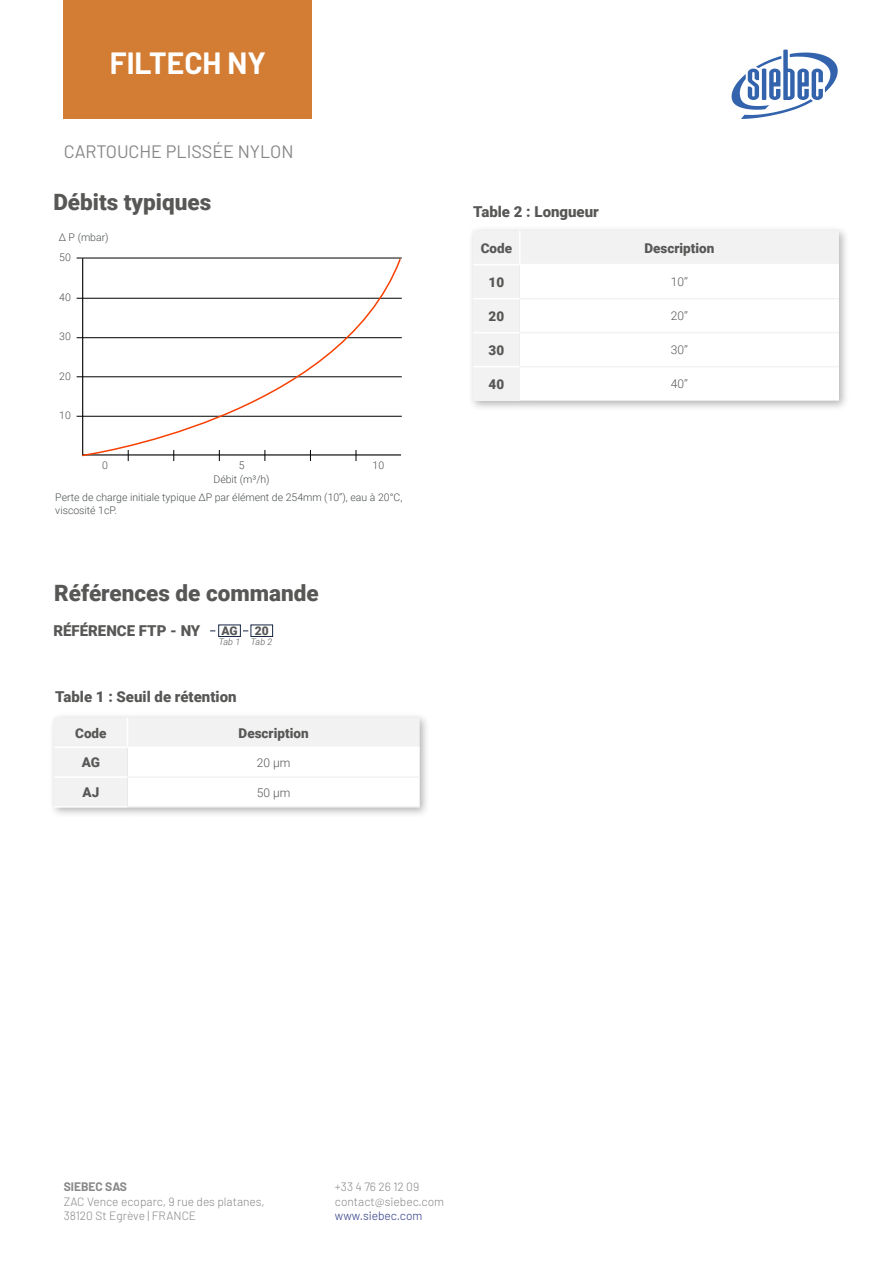
<style>
.page{position:relative;width:893px;height:1263px;background:#fff}
.page>*{position:absolute;margin:0;border:0;box-sizing:border-box;transform-origin:0 0}
.t1{font:700 30px "Barlow";color:#fff}
.t2{font:900 22.5px "Roboto";color:#575756}
.t3{font:18px "Barlow";color:#878787}
.t4{font:900 15px "Roboto";color:#575756}
.t5{font:900 13.5px "Roboto";color:#575756}
.t6{font:300 12px/14.4px "Barlow";color:#878787}
.t7{font:300 12px "Roboto";color:#575756}
.t8{font:300 12px "Barlow";color:#283583}
.t9{font:700 12px "Barlow";color:#878787}
.t10{font:900 12px "Roboto";color:#575756}
.t11{font:300 10.5px/18px "Roboto";color:#48504a}
.t12{font:italic 300 9px "Roboto";letter-spacing:-.03em;color:#575756}
</style>
<div class="page">
<div style="left:64px;top:0;width:248px;height:119px;background:#d37d34"></div>
<svg style="left:732px;top:50px;width:106px;height:69px"></svg>
<div style="left:49px;top:712px;width:382px;height:107px;background:#000;opacity:.3"></div>
<svg style="left:54px;top:717px;width:366px;height:89px"></svg>
<hr style="left:54px;top:747px;width:74px;height:1px;background:#fff">
<hr style="left:128px;top:747px;width:292px;height:1px;background:#fff">
<hr style="left:54px;top:776px;width:74px;height:2px;background:#fff">
<hr style="left:54px;top:806px;width:74px;height:2px;background:#fff">
<hr style="left:128px;top:776px;width:292px;height:2px;background:#f2f2f2">
<hr style="left:128px;top:806px;width:292px;height:2px;background:#f2f2f2">
<hr style="left:127px;top:717px;width:1px;height:30px;background:#fff">
<div style="left:468px;top:225px;width:382px;height:187px;background:#000;opacity:.3"></div>
<div style="left:473px;top:231px;width:366px;height:135px;background:#f2f2f2"></div>
<svg style="left:520px;top:265px;width:319px;height:136px"></svg>
<div style="left:473px;top:367px;width:47px;height:34px;background:#f2f2f2"></div>
<hr style="left:473px;top:264px;width:47px;height:1px;background:#fff">
<hr style="left:473px;top:298px;width:47px;height:1px;background:#fff">
<hr style="left:473px;top:332px;width:47px;height:1px;background:#fff">
<hr style="left:473px;top:366px;width:47px;height:1px;background:#fff">
<hr style="left:520px;top:332px;width:319px;height:1px;background:#f2f2f2">
<hr style="left:520px;top:298px;width:319px;height:1px;background:#f2f2f2">
<hr style="left:520px;top:366px;width:319px;height:1px;background:#f2f2f2">
<hr style="left:519px;top:231px;width:2px;height:33px;background:#fff">
<hr style="left:520px;top:264px;width:319px;height:1px;background:#fff">
<hr style="left:77px;top:376px;width:325px;height:1px;background:#000">
<hr style="left:77px;top:337px;width:325px;height:1px;background:#000">
<hr style="left:77px;top:298px;width:325px;height:1px;background:#000">
<hr style="left:77px;top:258px;width:325px;height:1px;background:#000">
<hr style="left:77px;top:416px;width:325px;height:1px;background:#000">
<div style="left:218px;top:625px;width:23px;height:12px;border:1px solid #162544"></div>
<div style="left:251px;top:625px;width:22px;height:12px;border:1px solid #162544"></div>
<svg style="left:81px;top:257px;width:321px;height:200px"></svg>
<h1 class="t1" style="left:110px;top:41px;width:157px">FILTECH NY</h1>
<h3 class="t3" style="left:64px;top:138px;width:231px">CARTOUCHE PLISSÉE NYLON</h3>
<h2 class="t2" style="left:53px;top:187px;width:159px">Débits typiques</h2>
<p class="t11" style="left:59px;top:228px;width:51px">Δ P (mbar)</p>
<p class="t11" style="left:59px;top:248px;width:13px">50</p>
<p class="t11" style="left:59px;top:288px;width:13px">40</p>
<p class="t11" style="left:59px;top:327px;width:13px">30</p>
<p class="t11" style="left:59px;top:367px;width:13px">20</p>
<p class="t11" style="left:59px;top:406px;width:13px">10</p>
<p class="t11" style="left:102px;top:456px;width:7px">0</p>
<p class="t11" style="left:239px;top:456px;width:7px">5</p>
<p class="t11" style="left:373px;top:456px;width:13px">10</p>
<p class="t11" style="left:55px;top:470px;width:349px;text-indent:158px">Débit (m³/h)<br>Perte de charge initiale typique ΔP par élément de 254mm (10’’), eau à 20°C,</p>
<p class="t11" style="left:55px;top:500px;width:63px">viscosité 1cP.</p>
<h2 class="t2" style="left:54px;top:577px;width:266px">Références de commande</h2>
<p class="t12" style="left:219px;top:635px;width:55px">Tab 1 Tab 2</p>
<h3 class="t4" style="left:53px;top:620px;width:148px">RÉFÉRENCE FTP - NY</h3>
<p class="t10" style="left:221px;top:622px;width:18px">AG</p>
<p class="t10" style="left:255px;top:622px;width:15px">20</p>
<h3 class="t4" style="left:55px;top:686px;width:183px">Table 1 : Seuil de rétention</h3>
<p class="t5" style="left:75px;top:723px;width:33px">Code</p>
<p class="t5" style="left:239px;top:723px;width:71px">Description</p>
<p class="t5" style="left:82px;top:753px;width:20px">AG</p>
<p class="t7" style="left:257px;top:754px;width:35px">20 µm</p>
<p class="t5" style="left:82px;top:783px;width:18px">AJ</p>
<p class="t7" style="left:257px;top:784px;width:35px">50 µm</p>
<h3 class="t4" style="left:473px;top:201px;width:127px">Table 2 : Longueur</h3>
<p class="t5" style="left:481px;top:238px;width:33px">Code</p>
<p class="t5" style="left:644px;top:238px;width:71px">Description</p>
<p class="t5" style="left:489px;top:272px;width:17px">10</p>
<p class="t7" style="left:671px;top:273px;width:18px">10’’</p>
<p class="t5" style="left:489px;top:306px;width:17px">20</p>
<p class="t7" style="left:671px;top:307px;width:18px">20’’</p>
<p class="t5" style="left:489px;top:340px;width:17px">30</p>
<p class="t7" style="left:671px;top:341px;width:18px">30’’</p>
<p class="t5" style="left:489px;top:374px;width:17px">40</p>
<p class="t7" style="left:671px;top:375px;width:18px">40’’</p>
<p class="t9" style="left:64px;top:1178px;width:65px">SIEBEC SAS</p>
<p class="t6" style="left:64px;top:1193px;width:202px">ZAC Vence ecoparc, 9 rue des platanes,<br>38120 St Egrève | FRANCE</p>
<p class="t6" style="left:335px;top:1179px;width:111px">+33 4 76 26 12 09 contact@siebec.com</p>
<p class="t8" style="left:335px;top:1207px;width:89px">www.siebec.com</p>
</div>
